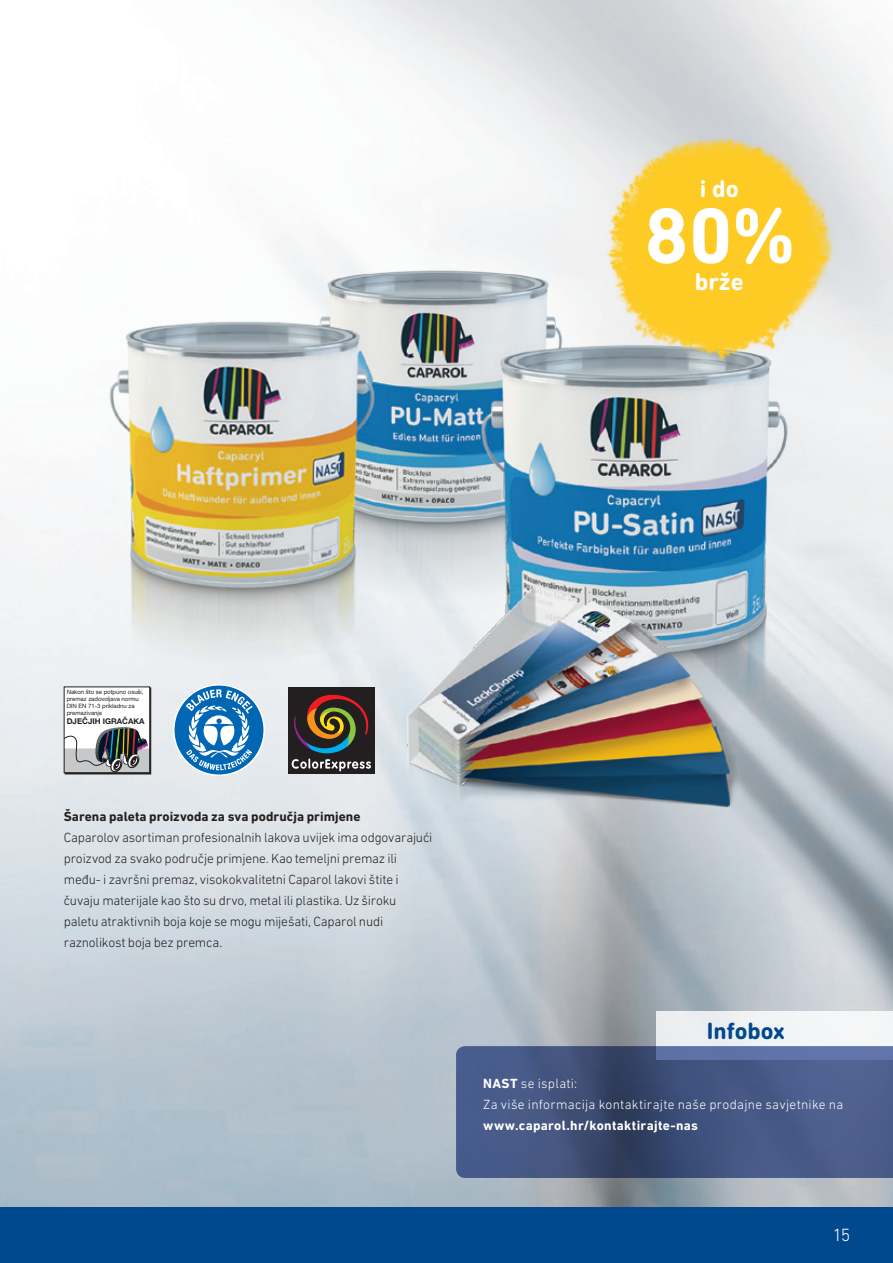
<style>
.page{position:relative;width:893px;height:1263px;background:#fff}
.page>*{position:absolute;margin:0;border:0;box-sizing:border-box;transform-origin:0 0}
.t1{font:700 79.5px "DIN Next Rounded LT Pro";color:#fff}
.t2{font:700 24.6px "DIN Next Rounded LT Pro";color:#fff}
.t3{font:700 24px "DIN Next Rounded LT Pro";color:#01498f}
.t4{font:300 18px "DIN Next Rounded LT Pro";color:#fff}
.t5{font:300 13.5px/21px "DIN Next LT Pro";letter-spacing:-.015em;color:#231f20}
.t6{font:300 13.5px/21px "DIN Next LT Pro";letter-spacing:.02em;color:#fff}
.t7{font:700 13.5px "DIN Next LT Pro";color:#231f20}
.t8{font:700 13.5px "DIN Next LT Pro";letter-spacing:.035em;color:#fff}
.t9{font:700 7.95px "Helvetica Neue LT Pro";color:#231f20}
.t10{font:6px/7.1px "Helvetica Neue LT Pro";color:#231f20}
</style>
<div class="page">
<img style="left:0;top:0;width:893px;height:1208px">
<div style="left:0;top:1208px;width:893px;height:55px;background:#01498f"></div>
<img style="left:71px;top:248px;width:753px;height:588px">
<div style="left:288px;top:687px;width:86px;height:86px;background:#231f20"></div>
<svg style="left:292px;top:694px;width:79px;height:77px"></svg>
<svg style="left:175px;top:686px;width:88px;height:88px"></svg>
<div style="left:656px;top:1011px;width:237px;height:49px;background:#f2f3f5"></div>
<svg style="left:456px;top:1046px;width:437px;height:132px;background:#445681"></svg>
<svg style="left:64px;top:687px;width:87px;height:87px"></svg>
<img style="left:598px;top:135px;width:241px;height:230px">
<h2 class="t2" style="left:700px;top:174px;width:41px">i do</h2>
<h1 class="t1" style="left:644px;top:189px;width:153px">80%</h1>
<h2 class="t2" style="left:695px;top:267px;width:50px">brže</h2>
<p class="t10" style="left:67px;top:688px;width:78px">Nakon što se potpuno osuši, premaz zadovoljava normu<br>DIN EN 71-3 prikladnu za premazivanje</p>
<p class="t9" style="left:67px;top:716px;width:79px">DJEČJIH IGRAČAKA</p>
<p class="t7" style="left:64px;top:809px;width:298px">Šarena paleta proizvoda za sva područja primjene</p>
<p class="t5" style="left:64px;top:827px;width:370px">Caparolov asortiman profesionalnih lakova uvijek ima odgovarajući proizvod za svako područje primjene. Kao temeljni premaz ili među- i završni premaz, visokokvalitetni Caparol lakovi štite i čuvaju materijale kao što su drvo, metal ili plastika. Uz široku paletu atraktivnih boja koje se mogu miješati, Caparol nudi raznolikost boja bez premca.</p>
<h3 class="t3" style="left:707px;top:1016px;width:80px">Infobox</h3>
<p class="t8" style="left:483px;top:1075px;width:10px">NAST</p>
<p class="t6" style="left:483px;top:1072px;width:362px;text-indent:38px">se isplati:<br>Za više informacija kontaktirajte naše prodajne savjetnike na</p>
<p class="t8" style="left:483px;top:1117px;width:217px">www.caparol.hr/kontaktirajte-nas</p>
<h3 class="t4" style="left:833px;top:1224px;width:19px">15</h3>
</div>
